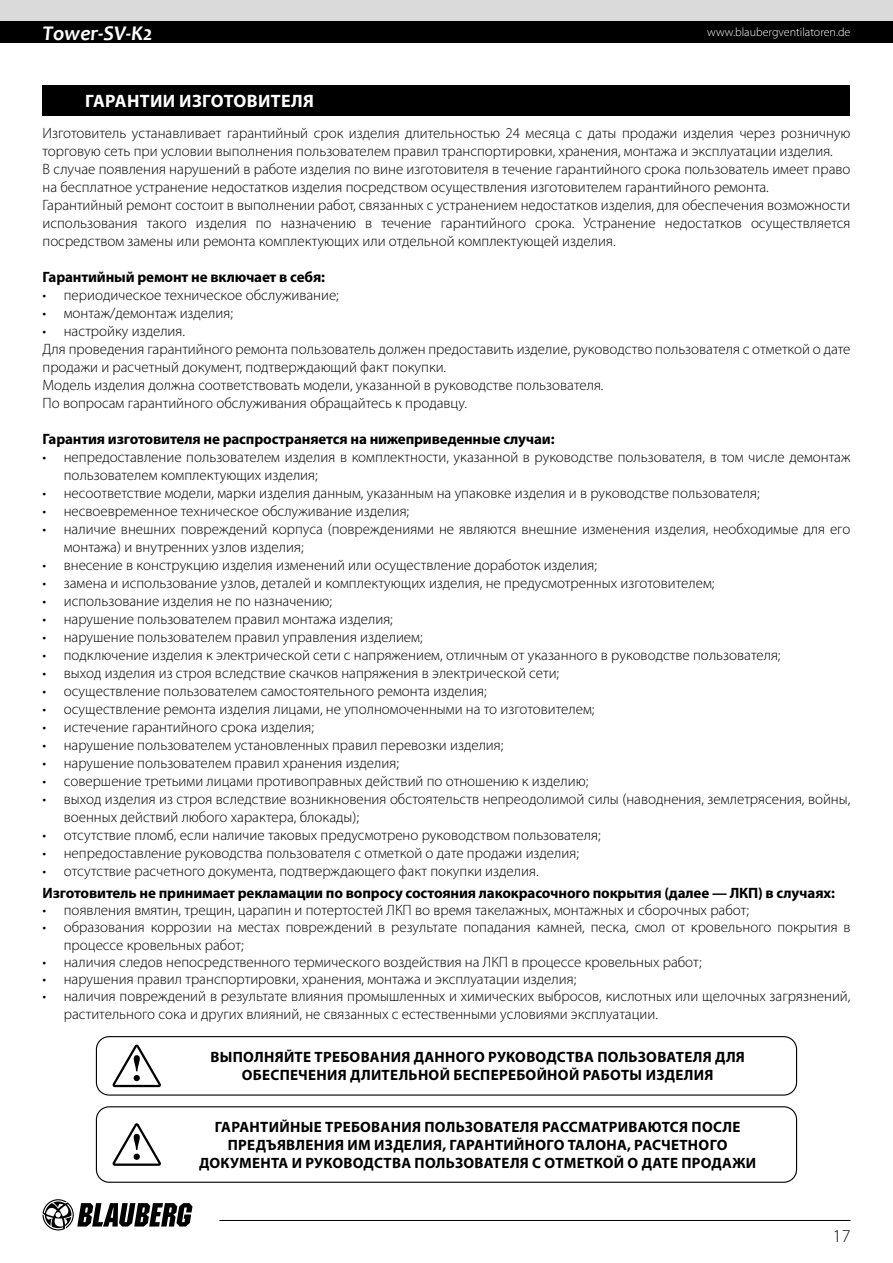
<style>
.page{position:relative;width:893px;height:1263px;background:#fff}
.page>*{position:absolute;margin:0;border:0;box-sizing:border-box;transform-origin:0 0}
.t1{font:italic 700 21px "Candara";color:#fff}
.t2{font:700 18px "Myriad Pro";letter-spacing:.02em;color:#fff}
.t3{font:300 18px "Myriad Pro";color:#000}
.t4{font:300 15px/18px "Myriad Pro";color:#000}
.t5{font:700 15px/18px "Myriad Pro";letter-spacing:.01em;color:#000;text-align:center}
.t6{font:700 15px "Myriad Pro";letter-spacing:-.01em;color:#000}
.t7{font:300 12px "Myriad Pro";color:#fff}
</style>
<div class="page">
<div style="left:43px;top:85px;width:807px;height:31px;background:#000"></div>
<div style="left:96px;top:1036px;width:701px;height:59px;border:1px solid #000;border-radius:13px"></div>
<svg style="left:112px;top:1044px;width:49px;height:43px"></svg>
<div style="left:96px;top:1106px;width:701px;height:77px;border:1px solid #000;border-radius:13px"></div>
<svg style="left:112px;top:1123px;width:49px;height:43px"></svg>
<div style="left:0;top:0;width:893px;height:21px;background:#dadada"></div>
<div style="left:0;top:21px;width:893px;height:22px;background:#000"></div>
<svg style="left:43px;top:1199px;width:149px;height:31px"></svg>
<hr style="left:219px;top:1220px;width:631px;height:1px;background:#000">
<h1 class="t1" style="left:43px;top:20px;width:112px">Tower-SV-K2</h1>
<p class="t7" style="left:707px;top:26px;width:145px">www.blaubergventilatoren.de</p>
<p class="t2" style="left:85px;top:89px;width:230px">ГАРАНТИИ ИЗГОТОВИТЕЛЯ</p>
<p class="t4" style="left:43px;top:124px;width:809px">Изготовитель устанавливает гарантийный срок изделия длительностью 24 месяца с даты продажи изделия через розничную торговую сеть при условии выполнения пользователем правил транспортировки, хранения, монтажа и эксплуатации изделия.<br>В случае появления нарушений в работе изделия по вине изготовителя в течение гарантийного срока пользователь имеет право на бесплатное устранение недостатков изделия посредством осуществления изготовителем гарантийного ремонта.<br>Гарантийный ремонт состоит в выполнении работ, связанных с устранением недостатков изделия, для обеспечения возможности использования такого изделия по назначению в течение гарантийного срока. Устранение недостатков осуществляется посредством замены или ремонта комплектующих или отдельной комплектующей изделия.</p>
<p class="t6" style="left:43px;top:267px;width:284px">Гарантийный ремонт не включает в себя:</p>
<p class="t4" style="left:43px;top:286px;width:298px">• периодическое техническое обслуживание;</p>
<p class="t4" style="left:43px;top:304px;width:192px">• монтаж/демонтаж изделия;</p>
<p class="t4" style="left:43px;top:322px;width:809px">• настройку изделия.<br>Для проведения гарантийного ремонта пользователь должен предоставить изделие, руководство пользователя с отметкой о дате продажи и расчетный документ, подтверждающий факт покупки.<br>Модель изделия должна соответствовать модели, указанной в руководстве пользователя.<br>По вопросам гарантийного обслуживания обращайтесь к продавцу.</p>
<p class="t6" style="left:43px;top:429px;width:514px">Гарантия изготовителя не распространяется на нижеприведенные случаи:</p>
<p class="t4" style="left:64px;top:448px;width:788px;text-indent:-21px">• непредоставление пользователем изделия в комплектности, указанной в руководстве пользователя, в том числе демонтаж пользователем комплектующих изделия;</p>
<p class="t4" style="left:43px;top:484px;width:719px">• несоответствие модели, марки изделия данным, указанным на упаковке изделия и в руководстве пользователя;</p>
<p class="t4" style="left:43px;top:502px;width:368px">• несвоевременное техническое обслуживание изделия;</p>
<p class="t4" style="left:64px;top:520px;width:788px;text-indent:-21px">• наличие внешних повреждений корпуса (повреждениями не являются внешние изменения изделия, необходимые для его монтажа) и внутренних узлов изделия;</p>
<p class="t4" style="left:43px;top:556px;width:556px">• внесение в конструкцию изделия изменений или осуществление доработок изделия;</p>
<p class="t4" style="left:43px;top:574px;width:673px">• замена и использование узлов, деталей и комплектующих изделия, не предусмотренных изготовителем;</p>
<p class="t4" style="left:43px;top:592px;width:291px">• использование изделия не по назначению;</p>
<p class="t4" style="left:43px;top:610px;width:352px">• нарушение пользователем правил монтажа изделия;</p>
<p class="t4" style="left:43px;top:628px;width:382px">• нарушение пользователем правил управления изделием;</p>
<p class="t4" style="left:43px;top:646px;width:739px">• подключение изделия к электрической сети с напряжением, отличным от указанного в руководстве пользователя;</p>
<p class="t4" style="left:43px;top:664px;width:518px">• выход изделия из строя вследствие скачков напряжения в электрической сети;</p>
<p class="t4" style="left:43px;top:682px;width:446px">• осуществление пользователем самостоятельного ремонта изделия;</p>
<p class="t4" style="left:43px;top:700px;width:553px">• осуществление ремонта изделия лицами, не уполномоченными на то изготовителем;</p>
<p class="t4" style="left:43px;top:718px;width:273px">• истечение гарантийного срока изделия;</p>
<p class="t4" style="left:43px;top:736px;width:462px">• нарушение пользователем установленных правил перевозки изделия;</p>
<p class="t4" style="left:43px;top:754px;width:358px">• нарушение пользователем правил хранения изделия;</p>
<p class="t4" style="left:43px;top:772px;width:547px">• совершение третьими лицами противоправных действий по отношению к изделию;</p>
<p class="t4" style="left:64px;top:790px;width:788px;text-indent:-21px">• выход изделия из строя вследствие возникновения обстоятельств непреодолимой силы (наводнения, землетрясения, войны, военных действий любого характера, блокады);</p>
<p class="t4" style="left:43px;top:826px;width:560px">• отсутствие пломб, если наличие таковых предусмотрено руководством пользователя;</p>
<p class="t4" style="left:43px;top:844px;width:538px">• непредоставление руководства пользователя с отметкой о дате продажи изделия;</p>
<p class="t4" style="left:43px;top:862px;width:498px">• отсутствие расчетного документа, подтверждающего факт покупки изделия.</p>
<p class="t6" style="left:43px;top:883px;width:794px">Изготовитель не принимает рекламации по вопросу состояния лакокрасочного покрытия (далее — ЛКП) в случаях:</p>
<p class="t4" style="left:43px;top:901px;width:708px">• появления вмятин, трещин, царапин и потертостей ЛКП во время такелажных, монтажных и сборочных работ;</p>
<p class="t4" style="left:64px;top:919px;width:788px;line-height:17.2px;text-indent:-21px">• образования коррозии на местах повреждений в результате попадания камней, песка, смол от кровельного покрытия в процессе кровельных работ;</p>
<p class="t4" style="left:43px;top:953px;width:661px">• наличия следов непосредственного термического воздействия на ЛКП в процессе кровельных работ;</p>
<p class="t4" style="left:43px;top:970px;width:535px">• нарушения правил транспортировки, хранения, монтажа и эксплуатации изделия;</p>
<p class="t4" style="left:64px;top:988px;width:788px;line-height:17.2px;text-indent:-21px">• наличия повреждений в результате влияния промышленных и химических выбросов, кислотных или щелочных загрязнений, растительного сока и других влияний, не связанных с естественными условиями эксплуатации.</p>
<p class="t5" style="left:210px;top:1048px;width:536px">ВЫПОЛНЯЙТЕ ТРЕБОВАНИЯ ДАННОГО РУКОВОДСТВА ПОЛЬЗОВАТЕЛЯ ДЛЯ<br>ОБЕСПЕЧЕНИЯ ДЛИТЕЛЬНОЙ БЕСПЕРЕБОЙНОЙ РАБОТЫ ИЗДЕЛИЯ</p>
<p class="t5" style="left:199px;top:1117px;width:559px">ГАРАНТИЙНЫЕ ТРЕБОВАНИЯ ПОЛЬЗОВАТЕЛЯ РАССМАТРИВАЮТСЯ ПОСЛЕ<br>ПРЕДЪЯВЛЕНИЯ ИМ ИЗДЕЛИЯ, ГАРАНТИЙНОГО ТАЛОНА, РАСЧЕТНОГО<br>ДОКУМЕНТА И РУКОВОДСТВА ПОЛЬЗОВАТЕЛЯ С ОТМЕТКОЙ О ДАТЕ ПРОДАЖИ</p>
<p class="t3" style="left:833px;top:1226px;width:19px">17</p>
</div>
